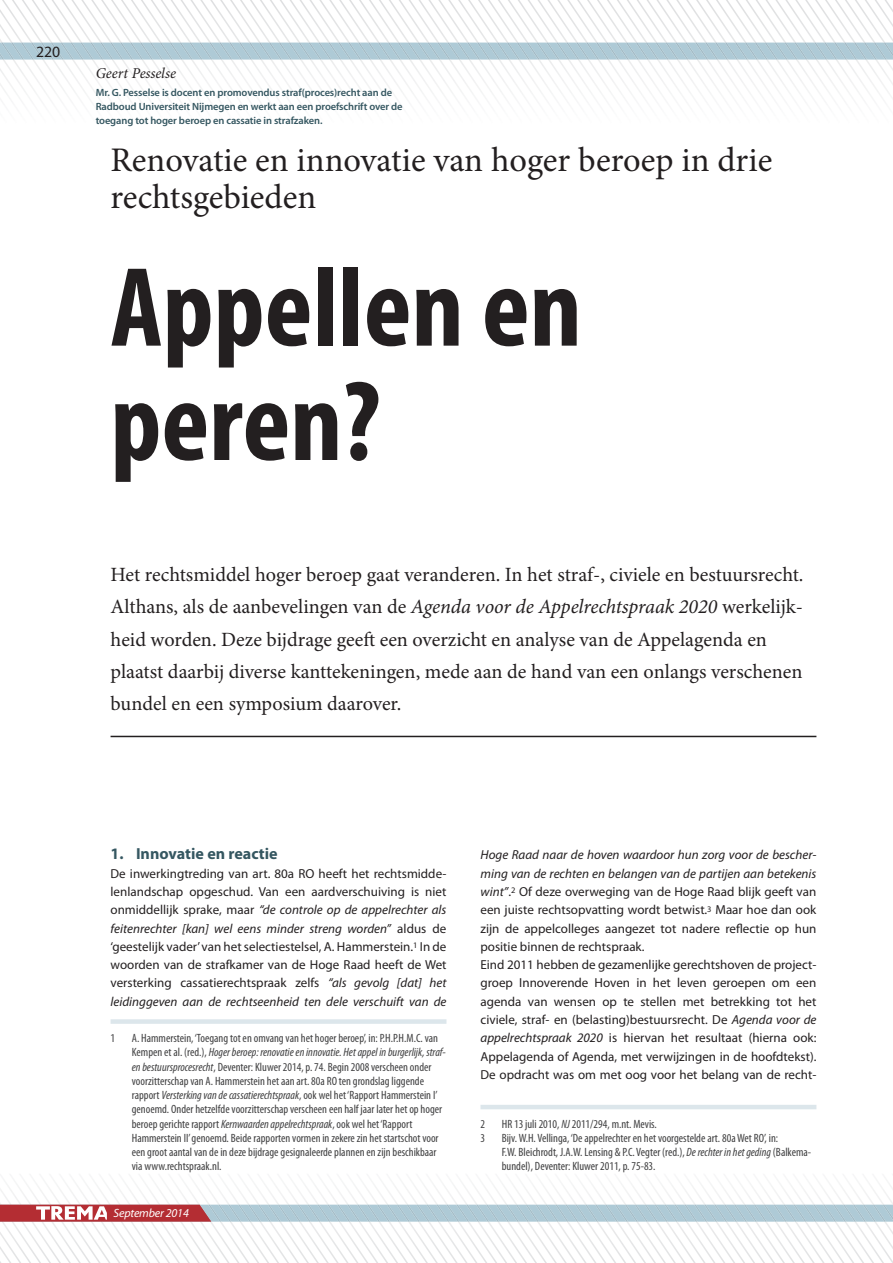
<style>
.page{position:relative;width:893px;height:1263px;background:#fff}
.page>*{position:absolute;margin:0;border:0;box-sizing:border-box;transform-origin:0 0}
.t1{font:700 condensed 114px/114.3px "Myriad Pro";color:#231f20}
.t2{font:34.5px/37.5px "Minion Pro";color:#231f20}
.t3{font:20.25px/32.2px "Minion Pro";color:#231f20}
.t4{font:700 16.05px "Myriad Pro";color:#355761}
.t5{font:15.75px "Myriad Pro";color:#231f20}
.t6{font:italic 15px "Minion Pro";color:#231f20}
.t7{font:13.05px/18.3px "Myriad Pro";color:#231f20;text-align:justify}
.t8{font:condensed 12px/14.2px "Myriad Pro";color:#404041}
.t9{font:italic 12px "Myriad Pro";letter-spacing:-.015em;color:#fff}
.t10{font:600 10.5px/14.1px "Myriad Pro";letter-spacing:-.01em;color:#355761}
.s1{font-style:italic}
</style>
<div class="page">
<svg style="left:0;top:0;width:893px;height:95px"></svg>
<svg style="left:0;top:1183px;width:893px;height:80px"></svg>
<hr style="left:111px;top:736px;width:705px;height:1px;background:#231f20">
<div style="left:111px;top:1019px;width:335px;height:5px;background:#dce6eb"></div>
<hr style="left:480px;top:1105px;width:336px;height:4px;background:#dce6eb">
<p class="t5" style="left:36px;top:46px;width:26px">220</p>
<p class="t6" style="left:96px;top:67px;width:82px">Geert Pesselse</p>
<p class="t10" style="left:96px;top:87px;width:308px">Mr. G. Pesselse is docent en promovendus straf(proces)recht aan de<br>Radboud Universiteit Nijmegen en werkt aan een proefschrift over de toegang tot hoger beroep en cassatie in strafzaken.</p>
<h2 class="t2" style="left:111px;top:144px;width:663px">Renovatie en innovatie van hoger beroep in drie rechtsgebieden</h2>
<h1 class="t1" style="left:111px;top:262px;width:473px">Appellen en peren?</h1>
<p class="t3" style="left:111px;top:560px;width:694px">Het rechtsmiddel hoger beroep gaat veranderen. In het straf-, civiele en bestuursrecht.<br>Althans, als de aanbevelingen van de <span class="s1">Agenda voor de Appelrechtspraak 2020</span> werkelijk&shy;heid worden. Deze bijdrage geeft een overzicht en analyse van de Appelagenda en plaatst daarbij diverse kanttekeningen, mede aan de hand van een onlangs verschenen bundel en een symposium daarover.</p>
<p class="t4" style="left:111px;top:848px;width:169px">1. Innovatie en reactie</p>
<p class="t7" style="left:111px;top:865px;width:337px">De inwerkingtreding van art. 80a RO heeft het rechtsmidde&shy;lenlandschap opgeschud. Van een aardverschuiving is niet onmiddellijk sprake, maar <span class="s1">“de controle op de appelrechter als feitenrechter [kan] wel eens minder streng worden”</span> aldus de ‘geestelijk vader’ van het selectiestelsel, A. Hammerstein.<sup>1</sup> In de woorden van de strafkamer van de Hoge Raad heeft de Wet versterking cassatierechtspraak zelfs <span class="s1">“als gevolg [dat] het leidinggeven aan de rechtseenheid ten dele verschuift van de</span></p>
<p class="t8" style="left:111px;top:1032px;width:6px">1</p>
<p class="t8" style="left:132px;top:1032px;width:316px">A. Hammerstein, ‘Toegang tot en omvang van het hoger beroep’, in: P.H.P.H.M.C. van Kempen et al. (red.), <span class="s1">Hoger beroep: renovatie en innovatie. Het appel in burgerlijk, straf&shy;en bestuursprocesrecht</span>, Deventer: Kluwer 2014, p. 74. Begin 2008 verscheen onder voorzitterschap van A. Hammerstein het aan art. 80a RO ten grondslag liggende rapport <span class="s1">Versterking van de cassatierechtspraak</span>, ook wel het ‘Rapport Hammerstein I’ genoemd. Onder hetzelfde voorzitterschap verscheen een half jaar later het op hoger beroep gerichte rapport <span class="s1">Kernwaarden appelrechtspraak</span>, ook wel het ‘Rapport Hammerstein II’ genoemd. Beide rapporten vormen in zekere zin het startschot voor een groot aantal van de in deze bijdrage gesignaleerde plannen en zijn beschikbaar via www.rechtspraak.nl.</p>
<p class="t9" style="left:114px;top:1208px;width:77px">September 2014</p>
<p class="t7" style="left:480px;top:847px;width:337px;text-align:left"><span class="s1">Hoge Raad naar de hoven waardoor hun zorg voor de bescher&shy;ming van de rechten en belangen van de partijen aan betekenis wint”</span>.<sup>2</sup> Of deze overweging van de Hoge Raad blijk geeft van een juiste rechtsopvatting wordt betwist.<sup>3</sup> Maar hoe dan ook zijn de appelcolleges aangezet tot nadere reflectie op hun positie binnen de rechtspraak.<br>Eind 2011 hebben de gezamenlijke gerechtshoven de project&shy;groep Innoverende Hoven in het leven geroepen om een agenda van wensen op te stellen met betrekking tot het civiele, straf- en (belasting)bestuursrecht. De <span class="s1">Agenda voor de appelrechtspraak 2020</span> is hiervan het resultaat (hierna ook:<br>Appelagenda of Agenda, met verwijzingen in de hoofdtekst).<br>De opdracht was om met oog voor het belang van de recht-</p>
<p class="t8" style="left:480px;top:1118px;width:6px">2</p>
<p class="t8" style="left:502px;top:1118px;width:157px">HR 13 juli 2010, <span class="s1">NJ</span> 2011/294, m.nt. Mevis.</p>
<p class="t8" style="left:480px;top:1132px;width:6px">3</p>
<p class="t8" style="left:502px;top:1132px;width:311px">Bijv. W.H. Vellinga, ‘De appelrechter en het voorgestelde art. 80a Wet RO’, in:<br>F.W. Bleichrodt, J.A.W. Lensing &amp; P.C. Vegter (red.), <span class="s1">De rechter in het geding</span> (Balkema&shy;bundel), Deventer: Kluwer 2011, p. 75-83.</p>
</div>
